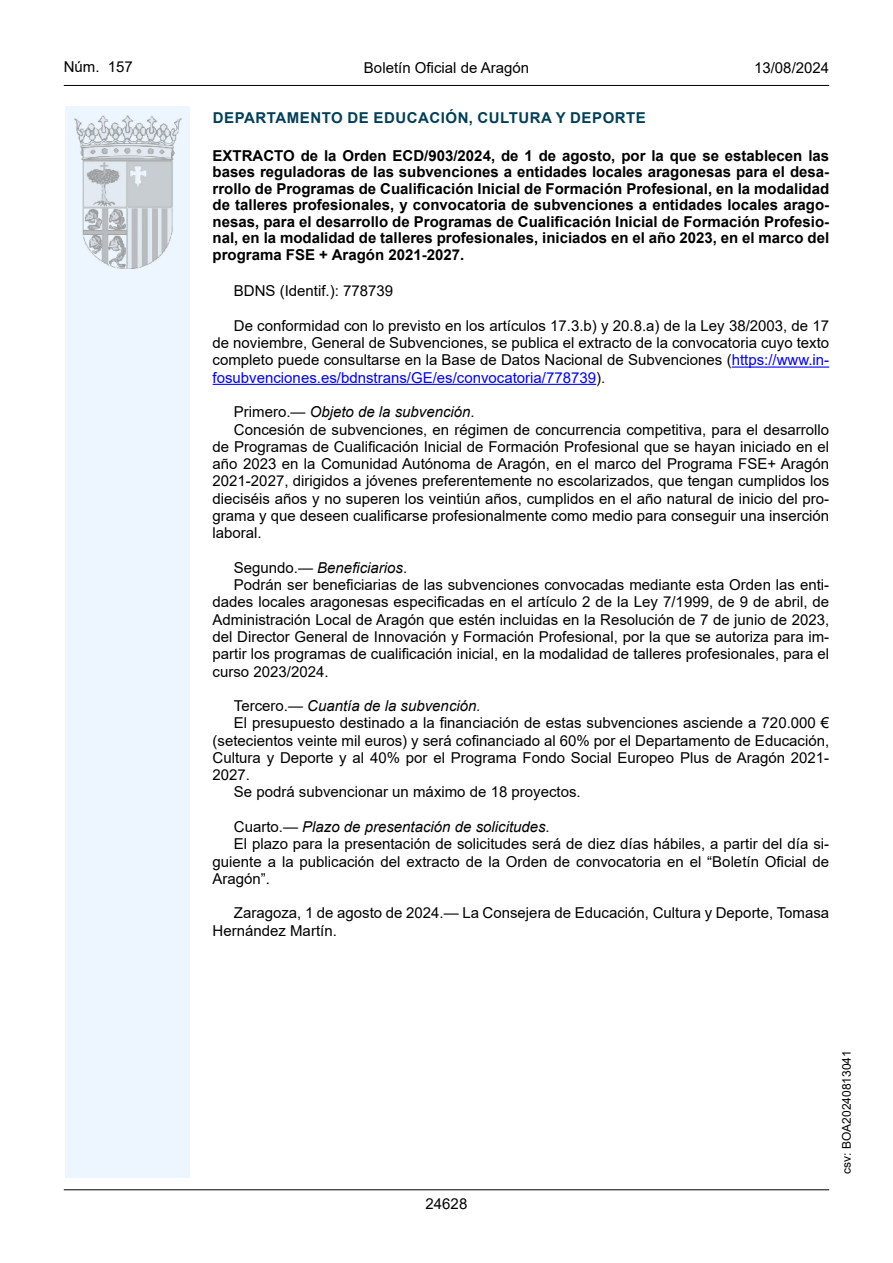
<style>
.page{position:relative;width:893px;height:1263px;background:#fff}
.page>*{position:absolute;margin:0;border:0;box-sizing:border-box;transform-origin:0 0}
.inicio_de_parrafo{font:15px/17.2px "Arial";color:#000;text-align:justify}
.Titulo_text{font:700 15px/16.5px "Arial";color:#000;text-align:justify}
.inicio_de_parrafo-2{font:italic 15px "Arial";color:#000}
.inicio_de_parrafo-3{font:15px "Arial Italic MT2";color:#000}
.emisor_text{font:15px "Arial Bold MT2";letter-spacing:.035em;color:#003f58}
.estilo_head-c{font:15px "Arial";color:#000}
.estilo_head-d{font:15px "Arial MT2";color:#000}
.estilo_head-i{font:15px "Arial MT2";color:#000}
.numero_pagina{font:15px "Arial MT2";color:#000}
.estilo_head-i-2{font:12px "Arial MT2";color:#000}
.s1{font-family:"Arial Bold MT2";font-weight:400}
.s2{color:#0000fa}
.s3{font-family:"Arial"}
.s4{font-style:normal}
.s5{font-family:"Arial MT2";font-style:normal}
.s6{font-family:"Arial MT2"}
</style>
<div class="page">
<hr style="left:64px;top:1189px;width:765px;height:1px;background:#000">
<hr style="left:64px;top:85px;width:765px;height:1px;background:#000">
<div style="left:65px;top:106px;width:125px;height:1072px;background:#edf6fe"></div>
<img style="left:75px;top:115px;width:106px;height:153px">
<hr style="left:732px;top:366px;width:97px;height:2px;background:#0000fa">
<hr style="left:213px;top:384px;width:383px;height:1px;background:#0000fa">
<p class="estilo_head-i" style="left:64px;top:57px;width:71px">Núm. 157</p>
<p class="estilo_head-c" style="left:364px;top:57px;width:167px">Boletín Oficial de Aragón</p>
<p class="estilo_head-d" style="left:754px;top:57px;width:77px">13/08/2024</p>
<h5 class="emisor_text" style="left:213px;top:107px;width:435px">DEPARTAMENTO DE EDUCACIÓN, CULTURA Y DEPORTE</h5>
<p class="Titulo_text" style="left:213px;top:147px;width:618px"><span class="s1">EXTRACTO de la Orden ECD/903/2024, de 1 de agosto, por la que se establecen las bases reguladoras de las subvenciones a entidades locales aragonesas para el desa&shy;</span>rrollo de Programas de Cualificación Inicial de Formación Profesional, en la modalidad de talleres profesionales, y convocatoria de subvenciones a entidades locales arago&shy;nesas, para el desarrollo de Programas de Cualificación Inicial de Formación Profesio&shy;nal, en la modalidad de talleres profesionales, iniciados en el año 2023, en el marco del programa FSE + Aragón 2021-2027.</p>
<p class="inicio_de_parrafo" style="left:234px;top:282px;width:161px">BDNS (Identif.): 778739</p>
<p class="inicio_de_parrafo" style="left:213px;top:317px;width:618px;text-indent:21px">De conformidad con lo previsto en los artículos 17.3.b) y 20.8.a) de la Ley 38/2003, de 17 de noviembre, General de Subvenciones, se publica el extracto de la convocatoria cuyo texto completo puede consultarse en la Base de Datos Nacional de Subvenciones (<span class="s2">https://www.in&shy;fosubvenciones.es/bdnstrans/GE/es/convocatoria/778739</span>).</p>
<p class="inicio_de_parrafo-3" style="left:234px;top:402px;width:242px"><span class="s3">Primero.—</span> Objeto de la subvención.</p>
<p class="inicio_de_parrafo" style="left:213px;top:421px;width:618px;text-indent:21px">Concesión de subvenciones, en régimen de concurrencia competitiva, para el desarrollo de Programas de Cualificación Inicial de Formación Profesional que se hayan iniciado en el año 2023 en la Comunidad Autónoma de Aragón, en el marco del Programa FSE+ Aragón 2021-2027, dirigidos a jóvenes preferentemente no escolarizados, que tengan cumplidos los dieciséis años y no superen los veintiún años, cumplidos en el año natural de inicio del pro&shy;grama y que deseen cualificarse profesionalmente como medio para conseguir una inserción laboral.</p>
<p class="inicio_de_parrafo-2" style="left:234px;top:558px;width:175px"><span class="s4">Segundo.—</span> Beneficiarios<span class="s5">.</span></p>
<p class="inicio_de_parrafo" style="left:213px;top:576px;width:618px;text-indent:21px">Podrán ser beneficiarias de las subvenciones convocadas mediante esta Orden las enti&shy;dades locales aragonesas especificadas en el artículo 2 de la Ley 7/1999, de 9 de abril, de Administración Local de Aragón que estén incluidas en la Resolución de 7 de junio de 2023, del Director General de Innovación y Formación Profesional, por la que se autoriza para im&shy;partir los programas de cualificación inicial, en la modalidad de talleres profesionales, para el curso 2023/2024.</p>
<p class="inicio_de_parrafo-3" style="left:234px;top:696px;width:248px"><span class="s3">Tercero.—</span> Cuantía de la subvención.</p>
<p class="inicio_de_parrafo" style="left:213px;top:714px;width:618px;text-indent:21px">El presupuesto destinado a la financiación de estas subvenciones asciende a 720.000 € (setecientos veinte mil euros) y será cofinanciado al 60% por el Departamento de Educación, Cultura y Deporte y al 40% por el Programa Fondo Social Europeo Plus de Aragón 2021- <span class="s6">2027.</span></p>
<p class="inicio_de_parrafo" style="left:234px;top:783px;width:348px">Se podrá subvencionar un máximo de 18 proyectos.</p>
<p class="inicio_de_parrafo-2" style="left:234px;top:817px;width:317px"><span class="s4">Cuarto.—</span> Plazo de presentación de solicitudes.</p>
<p class="inicio_de_parrafo" style="left:213px;top:835px;width:618px;text-indent:21px">El plazo para la presentación de solicitudes será de diez días hábiles, a partir del día si&shy;guiente a la publicación del extracto de la Orden de convocatoria en el “Boletín Oficial de Aragón”.</p>
<p class="inicio_de_parrafo" style="left:213px;top:904px;width:618px;text-indent:21px">Zaragoza, 1 de agosto de 2024.— La Consejera de Educación, Cultura y Deporte, Tomasa<br>Hernández Martín.</p>
<p class="numero_pagina" style="left:426px;top:1193px;width:43px">24628</p>
<p class="estilo_head-i-2" style="left:838px;top:1174px;width:125px;rotate:-90deg">csv: BOA20240813041</p>
</div>
